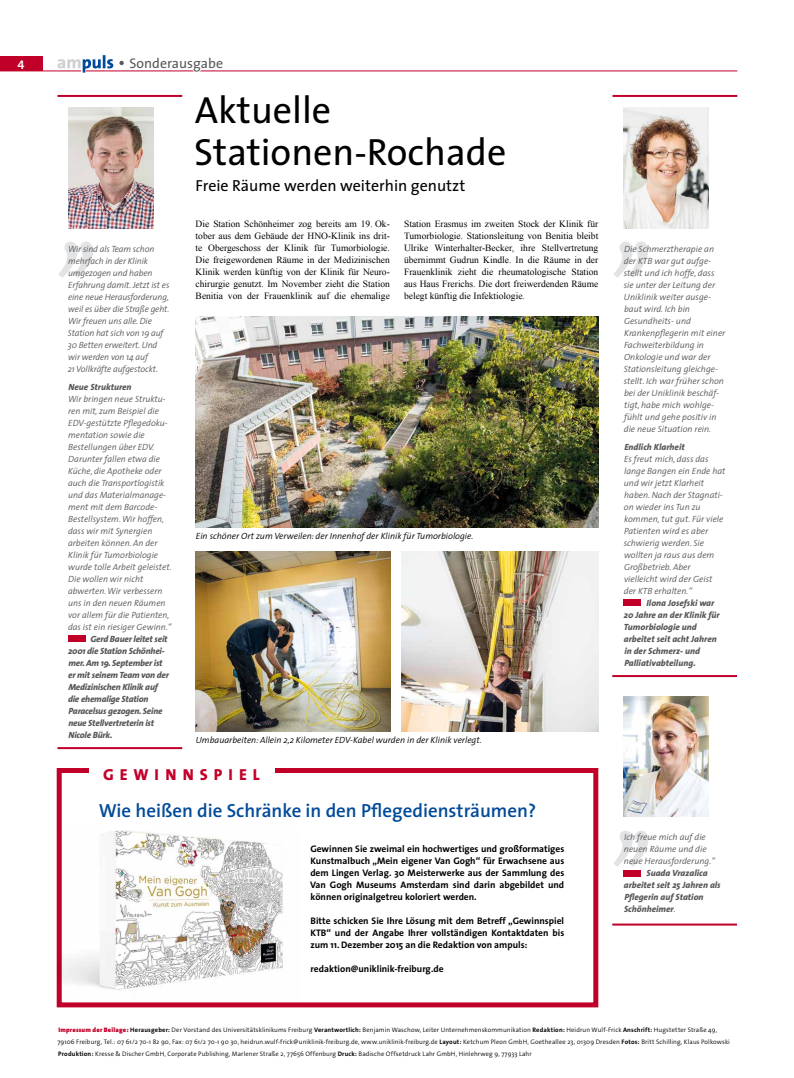
<style>
.page{position:relative;width:794px;height:1078px;background:#fff}
.page>*{position:absolute;margin:0;border:0;box-sizing:border-box;transform-origin:0 0}
.t1{font:38px/42px "The Sans";color:#000}
.t2{font:600 19px "The Sans";color:#004a99}
.t3{font:16px "The Sans";color:#000}
.t4{font:800 16px "The Sans";letter-spacing:.375em;color:#c1002a}
.t5{font:14px "The Sans";color:#58585a}
.t6{font:600 13px "Myriad Pro";color:#fff}
.t7{font:9.5px/12px "Times New Roman";color:#000;text-align:justify}
.t8{font:700 9.5px/12px "The Sans";color:#000;text-align:justify}
.t9{font:italic 300 9px/12px "The Sans";color:#58585a}
.t10{font:italic 800 9px/12px "The Sans";color:#58585a}
.t11{font:italic 800 9px/12px "The Sans";letter-spacing:-.02em;color:#58585a}
.t12{font:italic 300 9px "The Sans";color:#000}
.t13{font:300 6.5px/12px "The Sans";letter-spacing:.015em;color:#000}
.s1{font-weight:300}
.s2{font-weight:900;color:#c1002a}
.s3{font-weight:700}
</style>
<div class="page">
<div style="left:0;top:57px;width:43px;height:14px;background:#c1002a"></div>
<hr style="left:0;top:70px;width:737px;height:1px;background:#c1002a">
<svg style="left:57px;top:55px;width:56px;height:18px"></svg>
<div style="left:57px;top:767px;width:541px;height:240px;border:5px solid #c1002a"></div>
<div style="left:89px;top:765px;width:186px;height:29px;background:#fff"></div>
<svg style="left:613px;top:241px;width:35px;height:37px"></svg>
<svg style="left:58px;top:241px;width:35px;height:37px"></svg>
<div style="left:624px;top:599px;width:17px;height:6px;background:#c1002a"></div>
<div style="left:68px;top:635px;width:17px;height:6px;background:#c1002a"></div>
<hr style="left:612px;top:675px;width:125px;height:2px;background:#c1002a">
<hr style="left:57px;top:747px;width:125px;height:2px;background:#c1002a">
<hr style="left:612px;top:95px;width:125px;height:2px;background:#c1002a">
<hr style="left:57px;top:95px;width:125px;height:2px;background:#c1002a">
<img style="left:196px;top:316px;width:402px;height:211px">
<img style="left:624px;top:108px;width:85px;height:120px">
<img style="left:69px;top:108px;width:85px;height:120px">
<img style="left:196px;top:551px;width:194px;height:180px">
<img style="left:402px;top:551px;width:196px;height:180px">
<img style="left:624px;top:696px;width:85px;height:120px">
<svg style="left:613px;top:831px;width:35px;height:35px"></svg>
<div style="left:624px;top:869px;width:17px;height:7px;background:#c1002a"></div>
<hr style="left:612px;top:923px;width:125px;height:2px;background:#c1002a">
<img style="left:57px;top:829px;width:226px;height:171px">
<svg style="left:119px;top:60px;width:105px;height:12px"></svg>
<h3 class="t6" style="left:18px;top:56px;width:8px">4</h3>
<h3 class="t5" style="left:129px;top:52px;width:95px">Sonderausgabe</h3>
<h1 class="t1" style="left:194px;top:88px;width:314px">Aktuelle<br>Stationen-Rochade</h1>
<p class="t9" style="left:68px;top:242px;width:103px">Wir sind als Team schon mehrfach in der Klinik umgezogen und haben<br>Erfahrung damit. Jetzt ist es eine neue Herausforderung, weil es über die Straße geht.<br>Wir freuen uns alle. Die<br>Station hat sich von 19 auf<br>30 Betten erweitert. Und wir werden von 14 auf<br>21 Vollkräfte aufgestockt.</p>
<p class="t10" style="left:69px;top:380px;width:65px">Neue Strukturen</p>
<p class="t9" style="left:68px;top:392px;width:105px">Wir bringen neue Struktu&shy;ren mit, zum Beispiel die<br>EDV-gestützte Pflegedoku&shy;mentation sowie die<br>Bestellungen über EDV.<br>Darunter fallen etwa die<br>Küche, die Apotheke oder auch die Transportlogistik und das Materialmanage&shy;ment mit dem Barcode-<br>Bestellsystem. Wir hoffen, dass wir mit Synergien arbeiten können. An der<br>Klinik für Tumorbiologie wurde tolle Arbeit geleistet.<br>Die wollen wir nicht abwerten. Wir verbessern uns in den neuen Räumen vor allem für die Patienten, das ist ein riesiger Gewinn.“</p>
<p class="t11" style="left:68px;top:632px;width:102px;text-indent:23px">Gerd Bauer leitet seit<br>2001 die Station Schönhei&shy;mer. Am 19. September ist er mit seinem Team von der<br>Medizinischen Klinik auf die ehemalige Station<br>Paracelsus gezogen. Seine neue Stellvertreterin ist<br>Nicole Bürk.</p>
<h3 class="t3" style="left:196px;top:172px;width:271px">Freie Räume werden weiterhin genutzt</h3>
<p class="t7" style="left:196px;top:218px;width:196px">Die Station Schönheimer zog bereits am 19. Ok&shy;tober aus dem Gebäude der HNO-Klinik ins drit&shy;te Obergeschoss der Klinik für Tumorbiologie.<br>Die freigewordenen Räume in der Medizinischen Klinik werden künftig von der Klinik für Neuro&shy;chirurgie genutzt. Im November zieht die Station Benitia von der Frauenklinik auf die ehemalige</p>
<p class="t7" style="left:404px;top:218px;width:196px">Station Erasmus im zweiten Stock der Klinik für Tumorbiologie. Stationsleitung von Benitia bleibt Ulrike Winterhalter-Becker, ihre Stellvertretung übernimmt Gudrun Kindle. In die Räume in der Frauenklinik zieht die rheumatologische Station aus Haus Frerichs. Die dort freiwerdenden Räume belegt künftig die Infektiologie.</p>
<p class="t12" style="left:196px;top:528px;width:279px">Ein schöner Ort zum Verweilen: der Innenhof der Klinik für Tumorbiologie.</p>
<p class="t12" style="left:196px;top:732px;width:287px">Umbauarbeiten: Allein 2,2 Kilometer EDV-Kabel wurden in der Klinik verlegt.</p>
<h3 class="t4" style="left:103px;top:760px;width:158px">GEWINNSPIEL</h3>
<h2 class="t2" style="left:99px;top:794px;width:439px">Wie heißen die Schränke in den Pflegediensträumen?</h2>
<p class="t8" style="left:310px;top:841px;width:255px">Gewinnen Sie zweimal ein hochwertiges und großformatiges Kunstmalbuch „Mein eigener Van Gogh“ für Erwachsene aus dem Lingen Verlag. 30 Meisterwerke aus der Sammlung des Van Gogh Museums Amsterdam sind darin abgebildet und können originalgetreu koloriert werden.</p>
<p class="t8" style="left:310px;top:913px;width:255px">Bitte schicken Sie Ihre Lösung mit dem Betreff „Gewinnspiel KTB“ und der Angabe Ihrer vollständigen Kontaktdaten bis zum 11. Dezember 2015 an die Redaktion von ampuls:</p>
<p class="t8" style="left:310px;top:961px;width:135px">redaktion@uniklinik-freiburg.de</p>
<p class="t9" style="left:624px;top:242px;width:103px">Die Schmerztherapie an der KTB war gut aufge&shy;stellt und ich hoffe, dass sie unter der Leitung der<br>Uniklinik weiter ausge&shy;baut wird. Ich bin<br>Gesundheits- und<br>Krankenpflegerin mit einer<br>Fachweiterbildung in<br>Onkologie und war der<br>Stationsleitung gleichge&shy;stellt. Ich war früher schon bei der Uniklinik beschäf&shy;tigt, habe mich wohlge&shy;fühlt und gehe positiv in die neue Situation rein.</p>
<p class="t10" style="left:624px;top:440px;width:62px">Endlich Klarheit</p>
<p class="t9" style="left:624px;top:452px;width:103px">Es freut mich, dass das lange Bangen ein Ende hat und wir jetzt Klarheit haben. Nach der Stagnati&shy;on wieder ins Tun zu kommen, tut gut. Für viele<br>Patienten wird es aber schwierig werden. Sie wollten ja raus aus dem<br>Großbetrieb. Aber vielleicht wird der Geist der KTB erhalten.“</p>
<p class="t10" style="left:624px;top:596px;width:97px;text-indent:23px">Ilona Josefski war<br>20 Jahre an der Klinik für<br>Tumorbiologie und arbeitet seit acht Jahren in der Schmerz- und<br>Palliativabteilung.</p>
<p class="t9" style="left:624px;top:830px;width:93px">Ich freue mich auf die neuen Räume und die neue Herausforderung.“</p>
<p class="t10" style="left:624px;top:866px;width:98px;text-indent:23px">Suada Vrazalica arbeitet seit 25 Jahren als<br>Pflegerin auf Station<br>Schönheimer<span class="s1">.</span></p>
<p class="t13" style="left:57px;top:1022px;width:674px"><span class="s2">Impressum der Beilage:</span> <span class="s3">Herausgeber:</span> Der Vorstand des Universitätsklinikums Freiburg <span class="s3">Verantwortlich:</span> Benjamin Waschow, Leiter Unternehmenskommunikation <span class="s3">Redaktion:</span> Heidrun Wulf-Frick <span class="s3">Anschrift:</span> Hugstetter Straße 49,<br>79106 Freiburg, Tel.: 07 61/2 70-1 82 90, Fax: 07 61/2 70-1 90 30, heidrun.wulf-frick@uniklinik-freiburg.de, www.uniklinik-freiburg.de <span class="s3">Layout:</span> Ketchum Pleon GmbH, Goetheallee 23, 01309 Dresden <span class="s3">Fotos:</span> Britt Schilling, Klaus Polkowski<br><span class="s3">Produktion:</span> Kresse &amp; Discher GmbH, Corporate Publishing, Marlener Straße 2, 77656 Offenburg <span class="s3">Druck:</span> Badische Offsetdruck Lahr GmbH, Hinlehrweg 9, 77933 Lahr</p>
</div>
